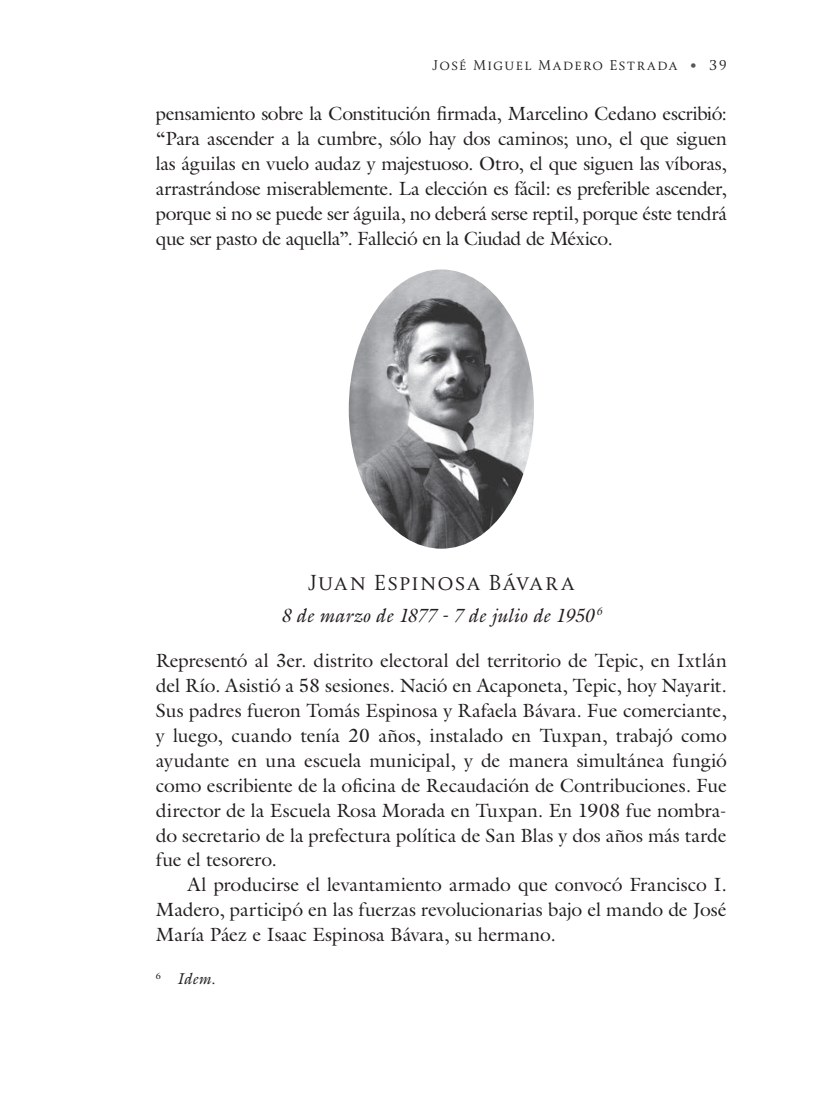
<style>
.page{position:relative;width:840px;height:1110px;background:#fff}
.page>*{position:absolute;margin:0;border:0;box-sizing:border-box;transform-origin:0 0}
.t1{font:20.12px "Soberana Titular";letter-spacing:.06em;color:#231f20}
.t2{font:19.25px/24.8px "Galliard";letter-spacing:-.01em;color:#231f20;text-align:justify}
.t3{font:italic 19.25px "Galliard";color:#231f20}
.t4{font:italic 15.75px "Galliard";color:#231f20}
.t5{font:13.12px "Soberana Titular";letter-spacing:.1em;color:#231f20}
.s1{font-family:"Galliard";color:#57585a}
</style>
<div class="page">
<img style="left:349px;top:269px;width:185px;height:279px">
<p class="t5" style="left:432px;top:57px;width:296px">José Miguel Madero Estrada <span class="s1">•</span> 39</p>
<p class="t2" style="left:156px;top:101px;width:572px">pensamiento sobre la Constitución firmada, Marcelino Cedano escribió: “Para ascender a la cumbre, sólo hay dos caminos; uno, el que siguen las águilas en vuelo audaz y majestuoso. Otro, el que siguen las víboras, arrastrándose miserablemente. La elección es fácil: es preferible ascender, porque si no se puede ser águila, no deberá serse reptil, porque éste tendrá que ser pasto de aquella”. Falleció en la Ciudad de México.</p>
<p class="t1" style="left:308px;top:569px;width:268px">Juan Espinosa Bávara</p>
<p class="t3" style="left:281px;top:602px;width:322px">8 de marzo de 1877 - 7 de julio de 1950 <sup>6</sup></p>
<p class="t2" style="left:156px;top:647px;width:572px">Representó al 3er. distrito electoral del territorio de Tepic, en Ixtlán del Río. Asistió a 58 sesiones. Nació en Acaponeta, Tepic, hoy Nayarit.<br>Sus padres fueron Tomás Espinosa y Rafaela Bávara. Fue comerciante, y luego, cuando tenía 20 años, instalado en Tuxpan, trabajó como ayudante en una escuela municipal, y de manera simultánea fungió como escribiente de la oficina de Recaudación de Contribuciones. Fue director de la Escuela Rosa Morada en Tuxpan. En 1908 fue nombra&shy;do secretario de la prefectura política de San Blas y dos años más tarde fue el tesorero.</p>
<p class="t2" style="left:156px;top:871px;width:572px;text-indent:31px">Al producirse el levantamiento armado que convocó Francisco I.<br>Madero, participó en las fuerzas revolucionarias bajo el mando de José María Páez e Isaac Espinosa Bávara, su hermano.</p>
<p class="t4" style="left:156px;top:968px;width:61px"><sup>6</sup> Idem.</p>
</div>
